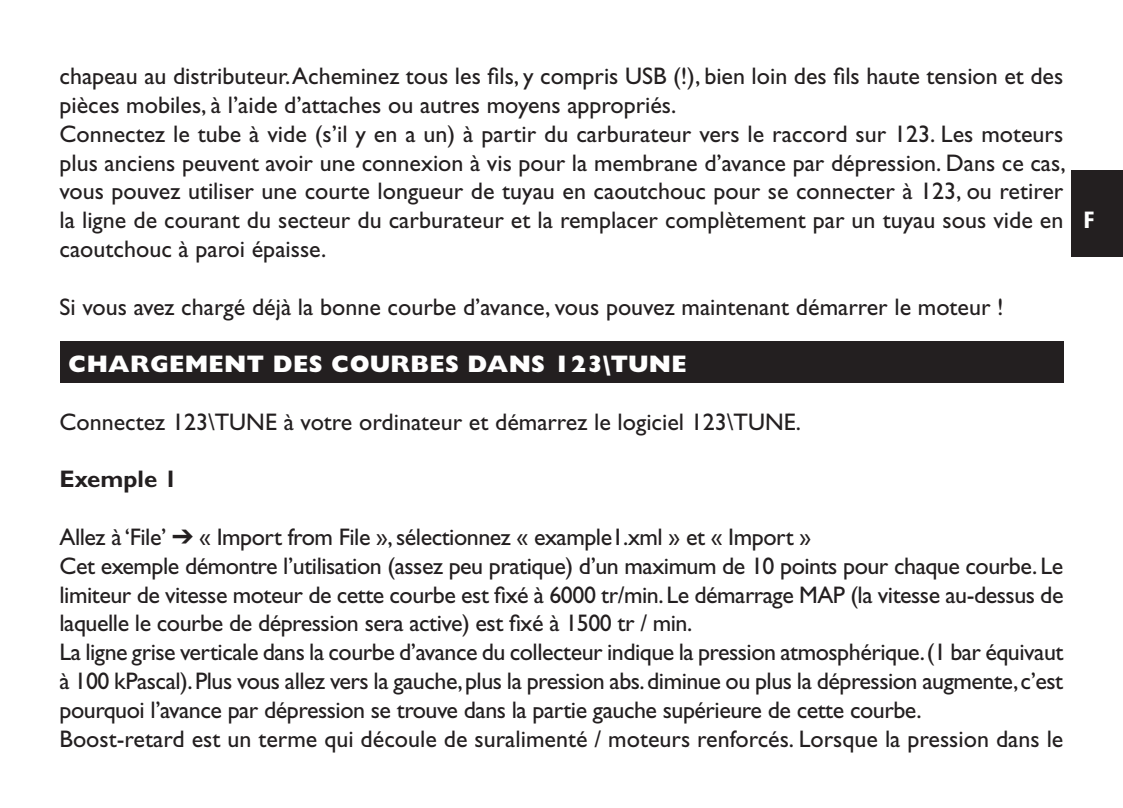
<style>
.page{position:relative;width:1123px;height:808px;background:#fff}
.page>*{position:absolute;margin:0;border:0;box-sizing:border-box;transform-origin:0 0}
.Platte_tekst{font:24px/28.8px "Gill Sans";color:#231f20;text-align:justify}
.Platte_tekst-2{font:24px "Gill Sans";letter-spacing:-.02em;color:#231f20}
.Kop_diap{font:800 24px "Gill Sans";letter-spacing:.015em;color:#fff}
.Platte_tekst-3{font:700 24px "Gill Sans";color:#231f20}
.t1{font:700 condensed 24px "Gill Sans";color:#fff}
</style>
<div class="page">
<div style="left:60px;top:341px;width:1003px;height:42px;background:#231f20"></div>
<div style="left:1071px;top:170px;width:52px;height:87px;background:#231f20"></div>
<p class="Platte_tekst" style="left:60px;top:62px;width:1005px">chapeau au distributeur. Acheminez tous les fils, y compris USB (!), bien loin des fils haute tension et des pièces mobiles, à l’aide d’attaches ou autres moyens appropriés.</p>
<p class="Platte_tekst" style="left:60px;top:119px;width:1007px">Connectez le tube à vide (s’il y en a un) à partir du carburateur vers le raccord sur 123. Les moteurs plus anciens peuvent avoir une connexion à vis pour la membrane d’avance par dépression. Dans ce cas, vous pouvez utiliser une courte longueur de tuyau en caoutchouc pour se connecter à 123, ou retirer la ligne de courant du secteur du carburateur et la remplacer complètement par un tuyau sous vide en caoutchouc à paroi épaisse.</p>
<p class="Platte_tekst" style="left:60px;top:292px;width:945px">Si vous avez chargé déjà la bonne courbe d’avance, vous pouvez maintenant démarrer le moteur !</p>
<p class="Kop_diap" style="left:68px;top:350px;width:620px">CHARGEMENT DES COURBES DANS 123\TUNE</p>
<p class="Platte_tekst" style="left:60px;top:407px;width:743px">Connectez 123\TUNE à votre ordinateur et démarrez le logiciel 123\TUNE.</p>
<p class="Platte_tekst-3" style="left:60px;top:465px;width:119px">Exemple 1</p>
<p class="Platte_tekst-2" style="left:60px;top:523px;width:753px">Allez à ‘File’ ➔ « Import from File », sélectionnez « example1.xml » et « Import »</p>
<p class="Platte_tekst" style="left:60px;top:551px;width:1005px">Cet exemple démontre l’utilisation (assez peu pratique) d’un maximum de 10 points pour chaque courbe. Le limiteur de vitesse moteur de cette courbe est fixé à 6000 tr/min. Le démarrage MAP (la vitesse au-dessus de laquelle le courbe de dépression sera active) est fixé à 1500 tr / min.</p>
<p class="Platte_tekst" style="left:60px;top:638px;width:1005px">La ligne grise verticale dans la courbe d’avance du collecteur indique la pression atmosphérique. (1 bar équivaut à 100 kPascal). Plus vous allez vers la gauche, plus la pression abs. diminue ou plus la dépression augmente, c’est pourquoi l’avance par dépression se trouve dans la partie gauche supérieure de cette courbe.</p>
<p class="Platte_tekst" style="left:60px;top:724px;width:1005px">Boost-retard est un terme qui découle de suralimenté / moteurs renforcés. Lorsque la pression dans le</p>
<p class="t1" style="left:1083px;top:206px;width:12px">F</p>
</div>
